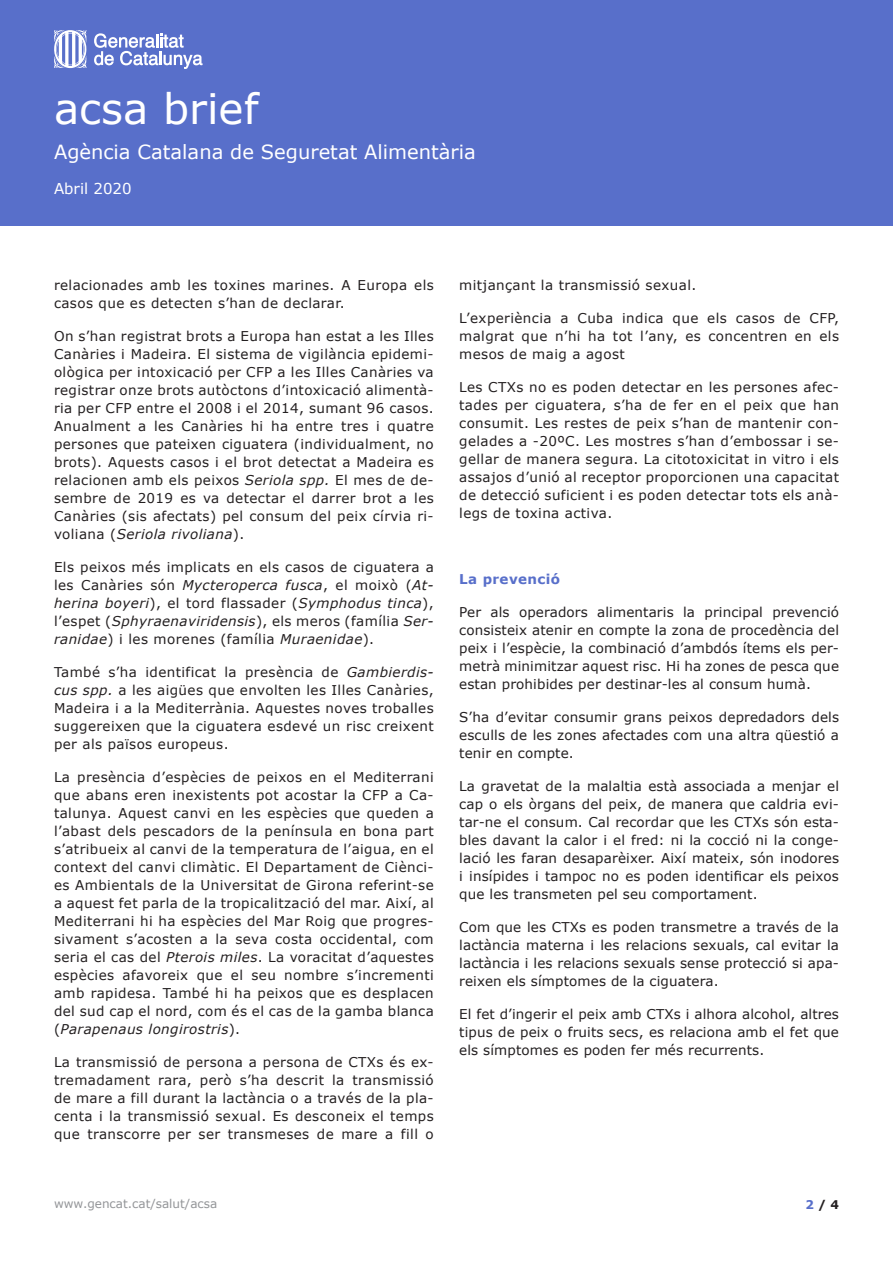
<style>
.page{position:relative;width:893px;height:1263px;background:#fff}
.page>*{position:absolute;margin:0;border:0;box-sizing:border-box;transform-origin:0 0}
.t1{font:42px "Verdana";color:#fff}
.t2{font:19.5px "Verdana";color:#fff}
.t3{font:15px "Verdana";color:#fff}
.Sub_B{font:13.5px/18px "Verdana";letter-spacing:.03em;color:#231f20;text-align:justify}
.Texto_A{font:13.5px/18px "Verdana";letter-spacing:.01em;color:#231f20;text-align:justify}
.Sub_B-2{font:700 13.5px "Verdana";letter-spacing:.03em;color:#586fca}
.t4{font:12px "Verdana";color:#939598}
.t5{font:700 12px "Verdana";color:#231f20}
.s1{font-style:italic}
.s2{color:#586fca}
</style>
<div class="page">
<div style="left:0;top:0;width:893px;height:225px;background:#586fca"></div>
<svg style="left:94px;top:33px;width:109px;height:36px"></svg>
<svg style="left:54px;top:30px;width:33px;height:38px"></svg>
<p class="t1" style="left:54px;top:82px;width:206px">acsa brief</p>
<p class="t2" style="left:54px;top:140px;width:423px">Agència Catalana de Seguretat Alimentària</p>
<p class="t3" style="left:54px;top:179px;width:79px">Abril 2020</p>
<p class="Sub_B" style="left:54px;top:277px;width:381px">relacionades amb les toxines marines. A Europa els casos que es detecten s’han de declarar.</p>
<p class="Sub_B" style="left:54px;top:328px;width:381px">On s’han registrat brots a Europa han estat a les Illes Canàries i Madeira. El sistema de vigilància epidemi&shy;ològica per intoxicació per CFP a les Illes Canàries va registrar onze brots autòctons d’intoxicació alimentà&shy;ria per CFP entre el 2008 i el 2014, sumant 96 casos.<br>Anualment a les Canàries hi ha entre tres i quatre persones que pateixen ciguatera (individualment, no brots). Aquests casos i el brot detectat a Madeira es relacionen amb els peixos <span class="s1">Seriola spp.</span> El mes de de&shy;sembre de 2019 es va detectar el darrer brot a les Canàries (sis afectats) pel consum del peix círvia ri&shy;voliana (<span class="s1">Seriola rivoliana</span>).</p>
<p class="Sub_B" style="left:54px;top:559px;width:381px">Els peixos més implicats en els casos de ciguatera a les Canàries són <span class="s1">Mycteroperca fusca</span>, el moixò (<span class="s1">At&shy;herina boyeri</span>), el tord flassader (<span class="s1">Symphodus tinca</span>), l’espet (<span class="s1">Sphyraenaviridensis</span>), els meros (família <span class="s1">Ser&shy;ranidae</span>) i les morenes (família <span class="s1">Muraenidae</span>).</p>
<p class="Sub_B" style="left:54px;top:664px;width:381px">També s’ha identificat la presència de <span class="s1">Gambierdis&shy;cus spp.</span> a les aigües que envolten les Illes Canàries, Madeira i a la Mediterrània. Aquestes noves troballes suggereixen que la ciguatera esdevé un risc creixent per als països europeus.</p>
<p class="Sub_B" style="left:54px;top:769px;width:381px">La presència d’espècies de peixos en el Mediterrani que abans eren inexistents pot acostar la CFP a Ca&shy;talunya. Aquest canvi en les espècies que queden a l’abast dels pescadors de la península en bona part s’atribueix al canvi de la temperatura de l’aigua, en el context del canvi climàtic. El Departament de Ciènci&shy;es Ambientals de la Universitat de Girona referint-se a aquest fet parla de la tropicalització del mar. Així, al Mediterrani hi ha espècies del Mar Roig que progres&shy;sivament s’acosten a la seva costa occidental, com seria el cas del <span class="s1">Pterois miles</span>. La voracitat d’aquestes espècies afavoreix que el seu nombre s’incrementi amb rapidesa. També hi ha peixos que es desplacen del sud cap el nord, com és el cas de la gamba blanca (<span class="s1">Parapenaus longirostris</span>).</p>
<p class="Sub_B" style="left:54px;top:1054px;width:381px">La transmissió de persona a persona de CTXs és ex&shy;tremadament rara, però s’ha descrit la transmissió de mare a fill durant la lactància o a través de la pla&shy;centa i la transmissió sexual. Es desconeix el temps que transcorre per ser transmeses de mare a fill o</p>
<p class="Sub_B" style="left:459px;top:277px;width:239px">mitjançant la transmissió sexual.</p>
<p class="Sub_B" style="left:459px;top:310px;width:381px">L’experiència a Cuba indica que els casos de CFP, malgrat que n’hi ha tot l’any, es concentren en els mesos de maig a agost</p>
<p class="Sub_B" style="left:459px;top:379px;width:381px">Les CTXs no es poden detectar en les persones afec&shy;tades per ciguatera, s’ha de fer en el peix que han consumit. Les restes de peix s’han de mantenir con&shy;gelades a -20ºC. Les mostres s’han d’embossar i se&shy;gellar de manera segura. La citotoxicitat in vitro i els assajos d’unió al receptor proporcionen una capacitat de detecció suficient i es poden detectar tots els anà&shy;legs de toxina activa.</p>
<p class="Sub_B-2" style="left:459px;top:571px;width:102px">La prevenció</p>
<p class="Texto_A" style="left:459px;top:604px;width:381px">Per als operadors alimentaris la principal prevenció consisteix atenir en compte la zona de procedència del peix i l’espècie, la combinació d’ambdós ítems els per&shy;metrà minimitzar aquest risc. Hi ha zones de pesca que estan prohibides per destinar-les al consum humà.</p>
<p class="Texto_A" style="left:459px;top:709px;width:381px">S’ha d’evitar consumir grans peixos depredadors dels esculls de les zones afectades com una altra qüestió a tenir en compte.</p>
<p class="Texto_A" style="left:459px;top:778px;width:381px">La gravetat de la malaltia està associada a menjar el cap o els òrgans del peix, de manera que caldria evi&shy;tar-ne el consum. Cal recordar que les CTXs són esta&shy;bles davant la calor i el fred: ni la cocció ni la conge&shy;lació les faran desaparèixer. Així mateix, són inodores i insípides i tampoc no es poden identificar els peixos que les transmeten pel seu comportament.</p>
<p class="Texto_A" style="left:459px;top:919px;width:381px">Com que les CTXs es poden transmetre a través de la lactància materna i les relacions sexuals, cal evitar la lactància i les relacions sexuals sense protecció si apa&shy;reixen els símptomes de la ciguatera.</p>
<p class="Texto_A" style="left:459px;top:1006px;width:381px">El fet d’ingerir el peix amb CTXs i alhora alcohol, altres tipus de peix o fruits secs, es relaciona amb el fet que els símptomes es poden fer més recurrents.</p>
<p class="t4" style="left:54px;top:1196px;width:165px">www.gencat.cat/salut/acsa</p>
<p class="t5" style="left:805px;top:1196px;width:35px"><span class="s2">2</span> / 4</p>
</div>
